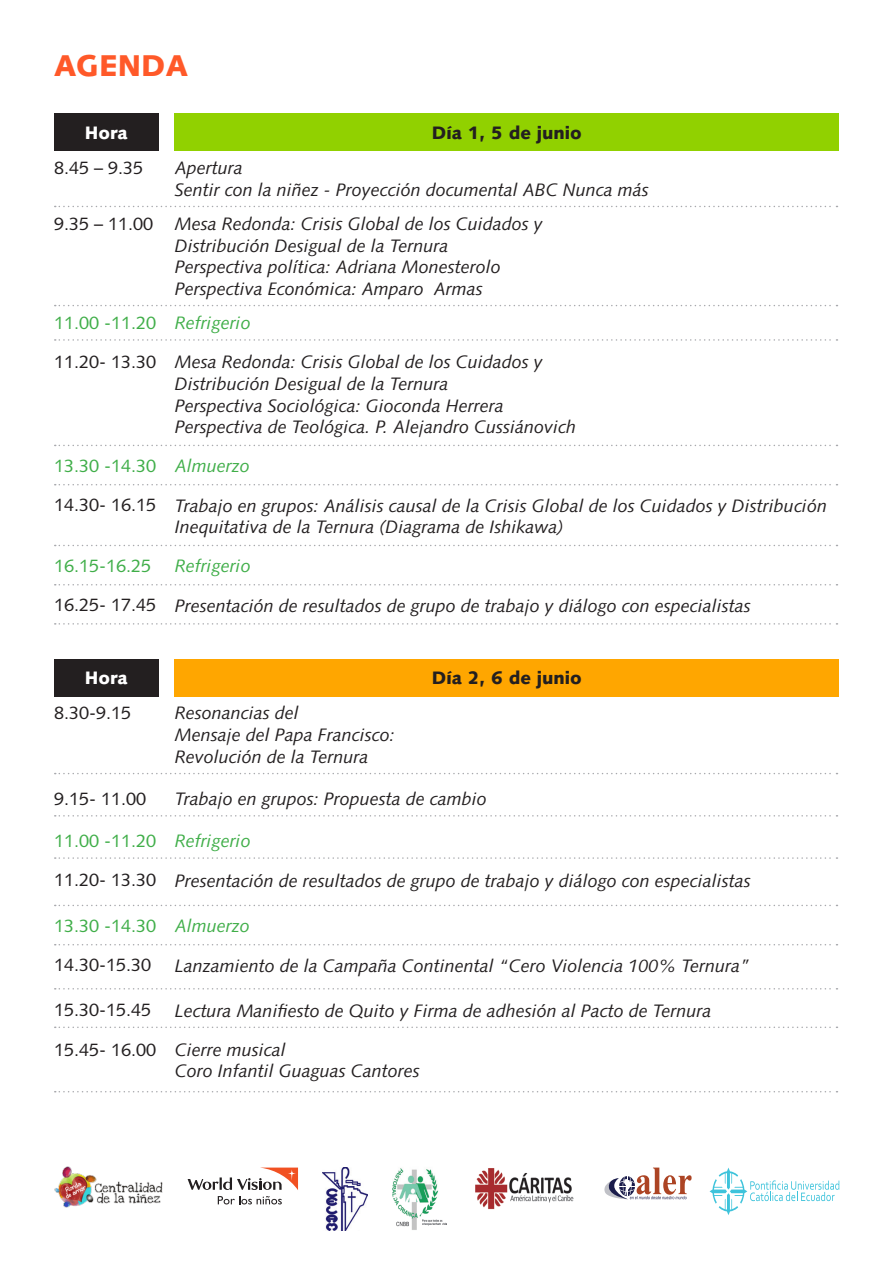
<style>
.page{position:relative;width:893px;height:1263px;background:#fff}
.page>*{position:absolute;margin:0;border:0;box-sizing:border-box;transform-origin:0 0}
.t1{font:900 30px "Syntax";color:#ff5929}
.t2{font:italic 18px/21.6px "Syntax";color:#231f20}
.t3{font:18px "Syntax";color:#231f20}
.t4{font:18px "Syntax";color:#40ae49}
.t5{font:italic 18px "Syntax";color:#40ae49}
.t6{font:900 18px "Syntax";color:#231f20}
.t7{font:900 18px "Syntax";color:#fff}
</style>
<div class="page">
<div style="left:54px;top:114px;width:104px;height:37px;background:#231f20"></div>
<div style="left:54px;top:659px;width:104px;height:37px;background:#231f20"></div>
<div style="left:175px;top:114px;width:664px;height:37px;background:#91d100"></div>
<div style="left:175px;top:659px;width:664px;height:37px;background:#ffa600"></div>
<svg style="left:55px;top:206px;width:782px;height:1px"></svg>
<svg style="left:55px;top:305px;width:782px;height:1px"></svg>
<svg style="left:55px;top:339px;width:782px;height:2px"></svg>
<svg style="left:55px;top:445px;width:782px;height:1px"></svg>
<svg style="left:55px;top:484px;width:782px;height:1px"></svg>
<svg style="left:55px;top:545px;width:782px;height:1px"></svg>
<svg style="left:55px;top:584px;width:782px;height:1px"></svg>
<svg style="left:55px;top:623px;width:782px;height:2px"></svg>
<svg style="left:55px;top:773px;width:782px;height:1px"></svg>
<svg style="left:55px;top:815px;width:782px;height:1px"></svg>
<svg style="left:55px;top:857px;width:782px;height:2px"></svg>
<svg style="left:55px;top:905px;width:782px;height:1px"></svg>
<svg style="left:55px;top:944px;width:782px;height:1px"></svg>
<svg style="left:55px;top:988px;width:782px;height:1px"></svg>
<svg style="left:55px;top:1026px;width:782px;height:2px"></svg>
<svg style="left:55px;top:1091px;width:782px;height:1px"></svg>
<img style="left:475px;top:1168px;width:99px;height:42px">
<img style="left:323px;top:1167px;width:44px;height:63px">
<img style="left:392px;top:1168px;width:55px;height:62px">
<svg style="left:604px;top:1167px;width:88px;height:32px"></svg>
<svg style="left:710px;top:1167px;width:129px;height:48px"></svg>
<svg style="left:188px;top:1167px;width:110px;height:23px"></svg>
<svg style="left:218px;top:1196px;width:64px;height:8px"></svg>
<img style="left:54px;top:1166px;width:108px;height:42px">
<p class="t1" style="left:54px;top:48px;width:135px">AGENDA</p>
<p class="t7" style="left:85px;top:122px;width:44px">Hora</p>
<p class="t6" style="left:432px;top:122px;width:152px">Día 1, 5 de junio</p>
<p class="t3" style="left:54px;top:157px;width:91px">8.45 – 9.35</p>
<p class="t2" style="left:175px;top:157px;width:70px">Apertura</p>
<p class="t2" style="left:175px;top:179px;width:476px">Sentir con la niñez - Proyección documental ABC Nunca más</p>
<p class="t3" style="left:54px;top:213px;width:101px">9.35 – 11.00</p>
<p class="t2" style="left:175px;top:213px;width:370px">Mesa Redonda: Crisis Global de los Cuidados y</p>
<p class="t2" style="left:175px;top:235px;width:275px">Distribución Desigual de la Ternura</p>
<p class="t2" style="left:175px;top:256px;width:328px">Perspectiva política: Adriana Monesterolo</p>
<p class="t2" style="left:175px;top:278px;width:310px">Perspectiva Económica: Amparo Armas</p>
<p class="t4" style="left:54px;top:312px;width:104px">11.00 -11.20</p>
<p class="t5" style="left:175px;top:312px;width:77px">Refrigerio</p>
<p class="t3" style="left:54px;top:351px;width:104px">11.20- 13.30</p>
<p class="t2" style="left:175px;top:351px;width:370px">Mesa Redonda: Crisis Global de los Cuidados y</p>
<p class="t2" style="left:175px;top:373px;width:275px">Distribución Desigual de la Ternura</p>
<p class="t2" style="left:175px;top:395px;width:331px">Perspectiva Sociológica: Gioconda Herrera</p>
<p class="t2" style="left:175px;top:416px;width:403px">Perspectiva de Teológica. P. Alejandro Cussiánovich</p>
<p class="t4" style="left:54px;top:455px;width:104px">13.30 -14.30</p>
<p class="t5" style="left:175px;top:456px;width:77px">Almuerzo</p>
<p class="t3" style="left:54px;top:494px;width:104px">14.30- 16.15</p>
<p class="t2" style="left:175px;top:495px;width:654px">Trabajo en grupos: Análisis causal de la Crisis Global de los Cuidados y Distribución<br>Inequitativa de la Ternura (Diagrama de Ishikawa)</p>
<p class="t4" style="left:54px;top:555px;width:99px">16.15-16.25</p>
<p class="t5" style="left:175px;top:556px;width:77px">Refrigerio</p>
<p class="t3" style="left:54px;top:595px;width:104px">16.25- 17.45</p>
<p class="t2" style="left:175px;top:595px;width:578px">Presentación de resultados de grupo de trabajo y diálogo con especialistas</p>
<p class="t7" style="left:85px;top:667px;width:44px">Hora</p>
<p class="t6" style="left:432px;top:667px;width:152px">Día 2, 6 de junio</p>
<p class="t3" style="left:54px;top:702px;width:79px">8.30-9.15</p>
<p class="t2" style="left:175px;top:702px;width:126px">Resonancias del</p>
<p class="t2" style="left:175px;top:724px;width:222px">Mensaje del Papa Francisco:</p>
<p class="t2" style="left:175px;top:745px;width:195px">Revolución de la Ternura</p>
<p class="t3" style="left:54px;top:788px;width:94px">9.15- 11.00</p>
<p class="t2" style="left:175px;top:788px;width:314px">Trabajo en grupos: Propuesta de cambio</p>
<p class="t4" style="left:54px;top:830px;width:104px">11.00 -11.20</p>
<p class="t5" style="left:175px;top:830px;width:77px">Refrigerio</p>
<p class="t3" style="left:54px;top:869px;width:104px">11.20- 13.30</p>
<p class="t2" style="left:175px;top:869px;width:578px">Presentación de resultados de grupo de trabajo y diálogo con especialistas</p>
<p class="t4" style="left:54px;top:915px;width:104px">13.30 -14.30</p>
<p class="t5" style="left:175px;top:916px;width:77px">Almuerzo</p>
<p class="t3" style="left:54px;top:954px;width:99px">14.30-15.30</p>
<p class="t2" style="left:175px;top:955px;width:577px">Lanzamiento de la Campaña Continental “Cero Violencia 100% Ternura”</p>
<p class="t3" style="left:54px;top:999px;width:99px">15.30-15.45</p>
<p class="t2" style="left:175px;top:999px;width:538px">Lectura Manifiesto de Quito y Firma de adhesión al Pacto de Ternura</p>
<p class="t3" style="left:54px;top:1039px;width:104px">15.45- 16.00</p>
<p class="t2" style="left:175px;top:1039px;width:113px">Cierre musical</p>
<p class="t2" style="left:175px;top:1060px;width:247px">Coro Infantil Guaguas Cantores</p>
</div>
